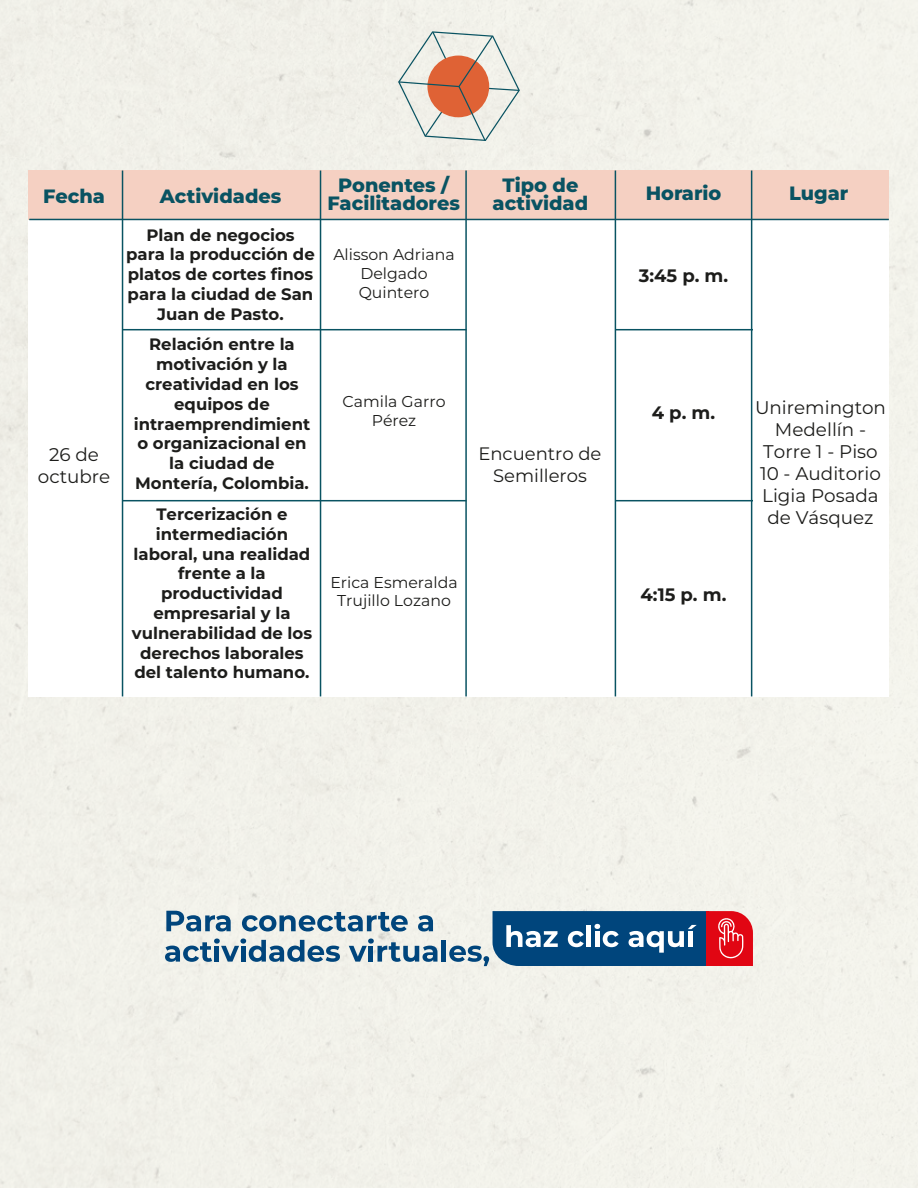
<style>
.page{position:relative;width:918px;height:1188px;background:#f2f1ea}
.page>*{position:absolute;margin:0;border:0;box-sizing:border-box;transform-origin:0 0}
.t1{font:800 19.2px/18.3px "Montserrat";color:#095362;text-align:center}
.t2{font:18.3px/22px "Montserrat";color:#1d1d1b;text-align:center}
.t3{font:700 18px "Montserrat";color:#1d1d1b}
.t4{font:18px/21.6px "Montserrat";color:#1d1d1b;text-align:center}
.t5{font:700 16.5px/19.8px "Montserrat";color:#1d1d1b;text-align:center}
.t6{font:15.75px/18.9px "Montserrat";color:#1d1d1b;text-align:center}
</style>
<div class="page">
<svg style="left:166px;top:911px;width:65px;height:21px"></svg>
<svg style="left:242px;top:912px;width:166px;height:20px;background:#87a5b9"></svg>
<svg style="left:418px;top:915px;width:15px;height:17px"></svg>
<svg style="left:165px;top:939px;width:175px;height:23px;background:#8ca9bb"></svg>
<svg style="left:349px;top:939px;width:88px;height:23px;background:#94aebf"></svg>
<hr style="left:442px;top:940px;width:4px;height:22px;background:#00457c">
<svg style="left:449px;top:911px;width:304px;height:55px;background:#58688b"></svg>
<div style="left:28px;top:170px;width:862px;height:526px;background:#fff"></div>
<div style="left:28px;top:170px;width:862px;height:50px;background:#f5d0c2"></div>
<hr style="left:29px;top:219px;width:860px;height:1px;background:#095362">
<hr style="left:122px;top:500px;width:344px;height:1px;background:#095362">
<hr style="left:320px;top:171px;width:1px;height:525px;background:#095362">
<hr style="left:122px;top:171px;width:1px;height:525px;background:#095362">
<hr style="left:465px;top:171px;width:2px;height:525px;background:#095362">
<hr style="left:615px;top:171px;width:1px;height:525px;background:#095362">
<hr style="left:751px;top:171px;width:1px;height:525px;background:#095362">
<hr style="left:122px;top:329px;width:344px;height:1px;background:#095362">
<hr style="left:616px;top:500px;width:137px;height:1px;background:#095362">
<hr style="left:616px;top:329px;width:137px;height:1px;background:#095362">
<svg style="left:398px;top:31px;width:122px;height:110px;background:#dfc8ba"></svg>
<p class="t1" style="left:43px;top:186px;width:63px">Fecha</p>
<p class="t1" style="left:160px;top:186px;width:123px">Actividades</p>
<p class="t1" style="left:327px;top:175px;width:134px">Ponentes /<br>Facilitadores</p>
<p class="t1" style="left:493px;top:175px;width:97px">Tipo de actividad</p>
<p class="t1" style="left:646px;top:183px;width:77px">Horario</p>
<p class="t5" style="left:126px;top:224px;width:190px">Plan de negocios para la producción de platos de cortes finos para la ciudad de San<br>Juan de Pasto.</p>
<p class="t6" style="left:333px;top:245px;width:123px">Alisson Adriana<br>Delgado<br>Quintero</p>
<p class="t3" style="left:639px;top:262px;width:91px">3:45 p. m.</p>
<p class="t2" style="left:38px;top:443px;width:74px">26 de octubre</p>
<p class="t5" style="left:134px;top:334px;width:178px">Relación entre la motivación y la creatividad en los equipos de intraemprendimient o organizacional en la ciudad de<br>Montería, Colombia.</p>
<p class="t5" style="left:132px;top:503px;width:182px">Tercerización e intermediación laboral, una realidad frente a la productividad empresarial y la vulnerabilidad de los derechos laborales del talento humano.</p>
<p class="t6" style="left:343px;top:392px;width:104px">Camila Garro<br>Pérez</p>
<p class="t6" style="left:330px;top:572px;width:129px">Erica Esmeralda<br>Trujillo Lozano</p>
<p class="t4" style="left:478px;top:443px;width:125px">Encuentro de<br>Semilleros</p>
<p class="t3" style="left:652px;top:400px;width:65px">4 p. m.</p>
<p class="t3" style="left:641px;top:582px;width:87px">4:15 p. m.</p>
<p class="t1" style="left:789px;top:183px;width:61px">Lugar</p>
<p class="t2" style="left:755px;top:396px;width:132px">Uniremington<br>Medellín -<br>Torre 1 - Piso<br>10 - Auditorio<br>Ligia Posada de Vásquez</p>
</div>
